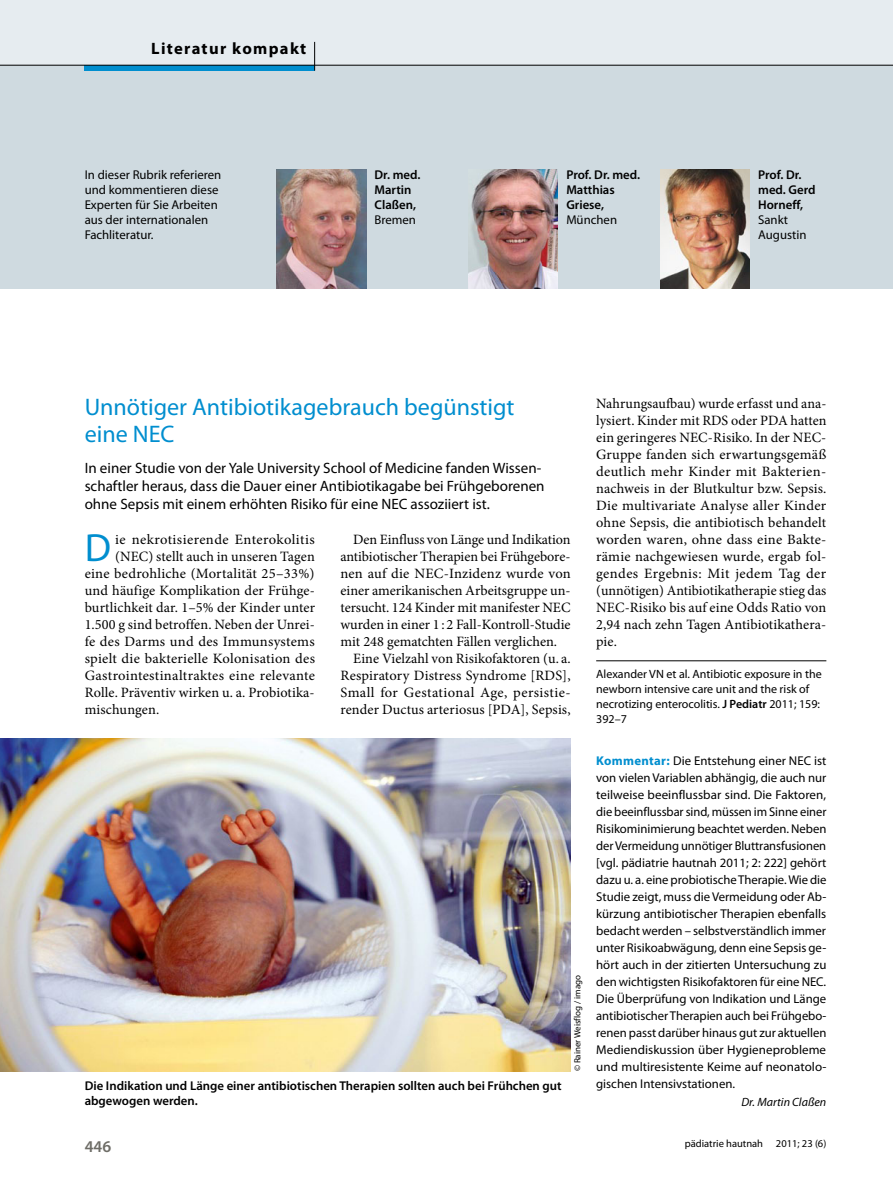
<style>
.page{position:relative;width:893px;height:1187px;background:#fff}
.page>*{position:absolute;margin:0;border:0;box-sizing:border-box;transform-origin:0 0}
.t1{font:39.45px "Myriad Pro";color:#008ecf}
.t2{font:24px/27px "Myriad Pro";color:#008ecf}
.t3{font:700 16.5px "Myriad Pro";letter-spacing:.08em;color:#000}
.t4{font:600 16.5px "Myriad Pro";color:#6e6d67}
.t5{font:15px/18px "Myriad Pro";color:#000}
.t6{font:14.25px/17px "Minion Pro";letter-spacing:.01em;color:#000;text-align:justify}
.t7{font:14.25px "Minion Pro";letter-spacing:.03em;color:#000}
.t8{font:12.75px/17px "Myriad Pro";color:#000}
.t9{font:600 12.75px/15px "Myriad Pro";color:#000}
.t10{font:12px/15px "Myriad Pro";color:#000}
.t11{font:italic 12px "Myriad Pro";color:#000}
.t12{font:10.5px "Myriad Pro";color:#000}
.t13{font:9px "Myriad Pro";color:#000}
.s1{font-family:"Adobe Garamond"}
.s2{font-weight:600}
.s3{font-weight:700;color:#008ecf}
</style>
<div class="page">
<div style="left:0;top:65px;width:893px;height:223px;background:#cfdae0"></div>
<div style="left:0;top:0;width:893px;height:65px;background:#e6ecf0"></div>
<div style="left:85px;top:65px;width:230px;height:6px;background:#008ecf"></div>
<hr style="left:0;top:65px;width:893px;height:1px;background:#000">
<svg style="left:314px;top:42px;width:1px;height:29px"></svg>
<img style="left:276px;top:169px;width:90px;height:119px">
<img style="left:468px;top:169px;width:90px;height:119px">
<img style="left:660px;top:169px;width:90px;height:119px">
<hr style="left:596px;top:660px;width:230px;height:1px;background:#000">
<img style="left:0;top:738px;width:571px;height:333px">
<p class="t3" style="left:151px;top:42px;width:157px">Literatur kompakt</p>
<p class="t8" style="left:85px;top:168px;width:138px;line-height:15px">In dieser Rubrik referieren und kommentieren diese<br>Experten für Sie Arbeiten aus der internationalen<br>Fachliteratur.</p>
<p class="t9" style="left:758px;top:168px;width:59px">Prof. Dr. med. Gerd<br>Horneff,</p>
<p class="t9" style="left:566px;top:168px;width:75px">Prof. Dr. med.<br>Matthias<br>Griese,</p>
<p class="t8" style="left:566px;top:212px;width:52px">München</p>
<p class="t9" style="left:375px;top:168px;width:47px">Dr. med.<br>Martin<br>Claßen,</p>
<p class="t8" style="left:375px;top:212px;width:43px">Bremen</p>
<p class="t8" style="left:758px;top:213px;width:50px;line-height:15px">Sankt<br>Augustin</p>
<h2 class="t2" style="left:85px;top:395px;width:431px">Unnötiger Antibiotikagebrauch begünstigt eine NEC</h2>
<p class="t5" style="left:85px;top:460px;width:461px">In einer Studie von der Yale University School of Medicine fanden Wissen&shy;schaftler heraus, dass die Dauer einer Antibiotikagabe bei Frühgeborenen ohne Sepsis mit einem erhöhten Risiko für eine NEC assoziiert ist.</p>
<h1 class="t1" style="left:85px;top:532px;width:28px">D</h1>
<p class="t7" style="left:115px;top:533px;width:201px">ie nekrotisierende Enterokolitis</p>
<p class="t6" style="left:115px;top:549px;width:201px">(NEC) stellt auch in unseren Tagen</p>
<p class="t6" style="left:85px;top:566px;width:231px">eine bedrohliche (Mortalität 25–33%)</p>
<p class="t6" style="left:85px;top:583px;width:232px">und häufige Komplikation der Frühge-</p>
<p class="t6" style="left:85px;top:600px;width:232px">burtlichkeit dar. 1–5% der Kinder unter</p>
<p class="t6" style="left:85px;top:617px;width:232px">1.500 g sind betroffen. Neben der Unrei-</p>
<p class="t6" style="left:85px;top:634px;width:232px">fe des Darms und des Immunsystems</p>
<p class="t6" style="left:85px;top:651px;width:232px">spielt die bakterielle Kolonisation des</p>
<p class="t6" style="left:85px;top:668px;width:232px">Gastrointestinaltraktes eine relevante</p>
<p class="t6" style="left:85px;top:685px;width:231px">Rolle. Präventiv wirken u. a. Probiotika-</p>
<p class="t6" style="left:85px;top:702px;width:76px">mischungen.</p>
<p class="t6" style="left:353px;top:532px;width:219px">Den Einfluss von Länge und Indikation</p>
<p class="t6" style="left:340px;top:549px;width:232px">antibiotischer Therapien bei Frühgebore-</p>
<p class="t6" style="left:340px;top:566px;width:232px">nen auf die NEC-Inzidenz wurde von</p>
<p class="t6" style="left:340px;top:583px;width:232px">einer amerikanischen Arbeitsgruppe un-</p>
<p class="t6" style="left:340px;top:600px;width:232px">tersucht. 124 Kinder mit manifester NEC</p>
<p class="t6" style="left:340px;top:617px;width:232px">wurden in einer 1 : 2 Fall-Kontroll-Studie</p>
<p class="t6" style="left:340px;top:634px;width:218px">mit 248 gematchten Fällen verglichen.</p>
<p class="t6" style="left:353px;top:651px;width:219px">Eine Vielzahl von Risikofaktoren (u. a.</p>
<p class="t6" style="left:340px;top:668px;width:232px">Respiratory Distress Syndrome <span class="s1">[</span>RDS<span class="s1">]</span>,</p>
<p class="t7" style="left:340px;top:686px;width:232px">Small for Gestational Age, persistie-</p>
<p class="t6" style="left:340px;top:702px;width:232px">render Ductus arteriosus <span class="s1">[</span>PDA<span class="s1">]</span>, Sepsis,</p>
<p class="t13" style="left:574px;top:1071px;width:98px;rotate:-90deg">© Rainer Weisflog / imago</p>
<p class="t9" style="left:85px;top:1078px;width:478px">Die Indikation und Länge einer antibiotischen Therapien sollten auch bei Frühchen gut abgewogen werden.</p>
<p class="t4" style="left:85px;top:1139px;width:28px">446</p>
<p class="t6" style="left:596px;top:396px;width:232px">Nahrungsaufbau) wurde erfasst und ana&shy;lysiert. Kinder mit RDS oder PDA hatten ein geringeres NEC-Risiko. In der NEC-Gruppe fanden sich erwartungsgemäß deutlich mehr Kinder mit Bakterien&shy;nachweis in der Blutkultur bzw. Sepsis.<br>Die multivariate Analyse aller Kinder ohne Sepsis, die antibiotisch behandelt worden waren, ohne dass eine Bakte&shy;rämie nachgewiesen wurde, ergab fol&shy;gendes Ergebnis: Mit jedem Tag der (unnötigen) Antibiotikatherapie stieg das NEC-Risiko bis auf eine Odds Ratio von 2,94 nach zehn Tagen Antibiotikathera&shy;pie.</p>
<p class="t10" style="left:596px;top:667px;width:227px">Alexander VN et al. Antibiotic exposure in the newborn intensive care unit and the risk of necrotizing enterocolitis. <span class="s2">J Pediatr</span> 2011; 159:<br>392–7</p>
<p class="t8" style="left:596px;top:753px;width:232px;text-align:justify"><span class="s3">Kommentar:</span> Die Entstehung einer NEC ist von vielen Variablen abhängig, die auch nur teilweise beeinflussbar sind. Die Faktoren, die beeinflussbar sind, müssen im Sinne einer Risikominimierung beachtet werden. Neben der Vermeidung unnötiger Bluttransfusionen [vgl. pädiatrie hautnah 2011; 2: 222] gehört dazu u. a. eine probiotische Therapie. Wie die Studie zeigt, muss die Vermeidung oder Ab&shy;kürzung antibiotischer Therapien ebenfalls bedacht werden – selbstverständlich immer unter Risikoabwägung, denn eine Sepsis ge&shy;hört auch in der zitierten Untersuchung zu den wichtigsten Risikofaktoren für eine NEC.<br>Die Überprüfung von Indikation und Länge antibiotischer Therapien auch bei Frühgebo&shy;renen passt darüber hinaus gut zur aktuellen Mediendiskussion über Hygieneprobleme und multiresistente Keime auf neonatolo&shy;gischen Intensivstationen.</p>
<p class="t11" style="left:741px;top:1096px;width:87px">Dr. Martin Claßen</p>
<p class="t12" style="left:685px;top:1139px;width:143px">pädiatrie hautnah 2011; 23 (6)</p>
</div>
